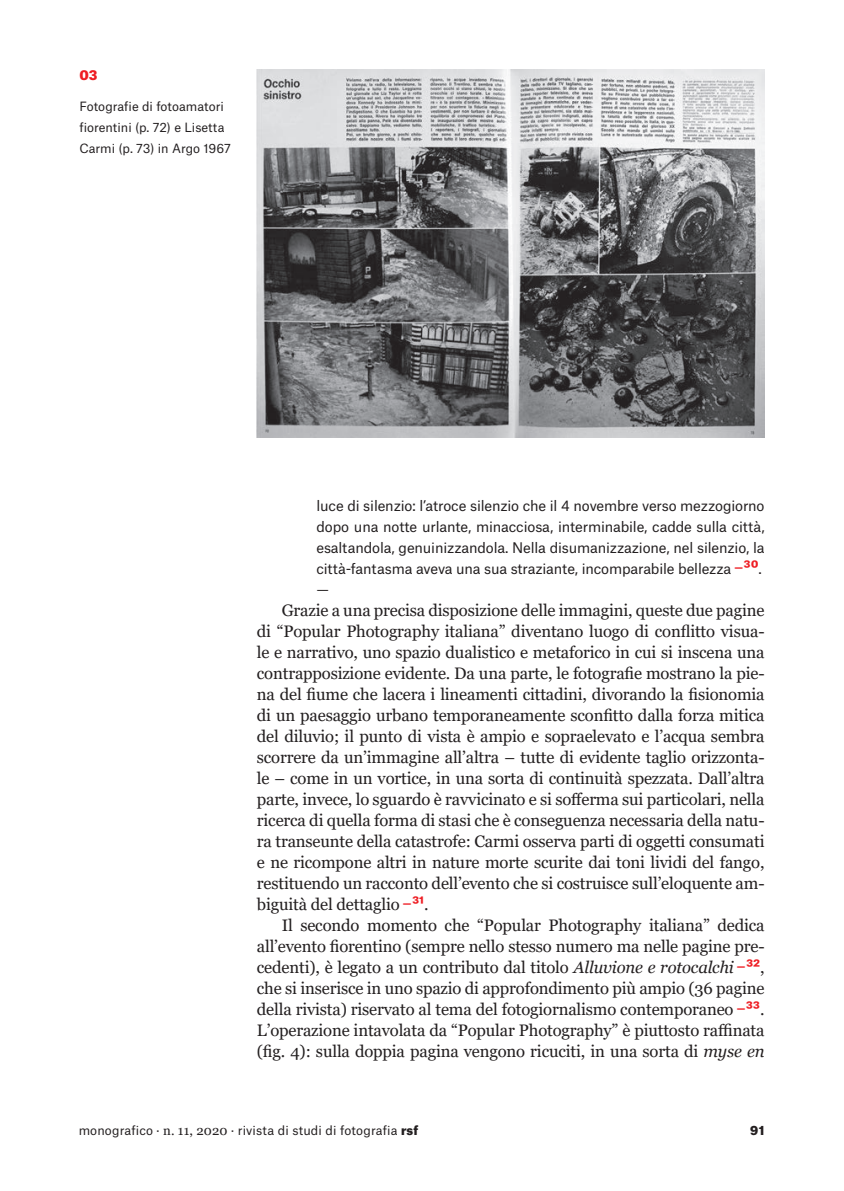
<style>
.page{position:relative;width:844px;height:1191px;background:#fff}
.page>*{position:absolute;margin:0;border:0;box-sizing:border-box;transform-origin:0 0}
.Testo_paragrafo_inde{font:16.62px/21px "Georgia";letter-spacing:-.01em;color:#231f20;text-align:justify}
.Citazione_rientrata{font:14px/21px "Atlas Grotesk";letter-spacing:-.01em;color:#231f20;text-align:justify}
.t1{font:900 13.12px "Atlas Grotesk";color:#ee1d23}
.t2{font:12.25px/21px "Atlas Grotesk";color:#231f20}
.t3{font:900 12.25px "Atlas Grotesk";color:#231f20}
.s1{font-size:16.62px;color:#ee1d23}
.s2{font-weight:700;font-size:16.62px;color:#ee1d23}
.s3{font-family:"Atlas Grotesk";color:#ee1d23}
.s4{font-family:"Atlas Grotesk";font-weight:700;color:#ee1d23}
.s5{font-style:italic}
.s6{font-family:"Georgia";font-size:13.12px}
.s7{font-weight:900}
</style>
<div class="page">
<img style="left:257px;top:69px;width:507px;height:368px">
<p class="t1" style="left:79px;top:64px;width:20px">03</p>
<p class="t2" style="left:79px;top:95px;width:153px">Fotografie di fotoamatori fiorentini (p. 72) e Lisetta<br>Carmi (p. 73) in Argo 1967</p>
<p class="Citazione_rientrata" style="left:316px;top:493px;width:449px">luce di silenzio: l’atroce silenzio che il 4 novembre verso mezzogiorno dopo una notte urlante, minacciosa, interminabile, cadde sulla città, esaltandola, genuinizzandola. Nella disumanizzazione, nel silenzio, la città-fantasma aveva una sua straziante, incomparabile bellezza <span class="s1">−</span><span class="s2">30</span>.</p>
<p class="Citazione_rientrata" style="left:316px;top:577px;width:14px">—</p>
<p class="Testo_paragrafo_inde" style="left:257px;top:600px;width:509px;text-indent:25px">Grazie a una precisa disposizione delle immagini, queste due pagine di “Popular Photography italiana” diventano luogo di conflitto visua&shy;le e narrativo, uno spazio dualistico e metaforico in cui si inscena una contrapposizione evidente. Da una parte, le fotografie mostrano la pie&shy;na del fiume che lacera i lineamenti cittadini, divorando la fisionomia di un paesaggio urbano temporaneamente sconfitto dalla forza mitica del diluvio; il punto di vista è ampio e sopraelevato e l’acqua sembra scorrere da un’immagine all’altra – tutte di evidente taglio orizzonta&shy;le – come in un vortice, in una sorta di continuità spezzata. Dall’altra parte, invece, lo sguardo è ravvicinato e si sofferma sui particolari, nella ricerca di quella forma di stasi che è conseguenza necessaria della natu&shy;ra transeunte della catastrofe: Carmi osserva parti di oggetti consumati e ne ricompone altri in nature morte scurite dai toni lividi del fango, restituendo un racconto dell’evento che si costruisce sull’eloquente am&shy;biguità del dettaglio <span class="s3">−</span><span class="s4">31</span>.</p>
<p class="Testo_paragrafo_inde" style="left:257px;top:915px;width:509px;text-indent:25px">Il secondo momento che “Popular Photography italiana” dedica all’evento fiorentino (sempre nello stesso numero ma nelle pagine pre&shy;cedenti), è legato a un contributo dal titolo <span class="s5">Alluvione e rotocalchi</span> <span class="s3">−</span><span class="s4">32</span>, che si inserisce in uno spazio di approfondimento più ampio (36 pagine della rivista) riservato al tema del fotogiornalismo contemporaneo <span class="s3">−</span><span class="s4">33</span>.<br>L’operazione intavolata da “Popular Photography” è piuttosto raffinata (fig. 4): sulla doppia pagina vengono ricuciti, in una sorta di <span class="s5">myse en</span></p>
<p class="t2" style="left:79px;top:1118px;width:341px">monografico · <span class="s6">n. 11, 2020</span> · rivista di studi di fotografia <span class="s7">rsf</span></p>
<p class="t3" style="left:750px;top:1120px;width:16px">91</p>
</div>
